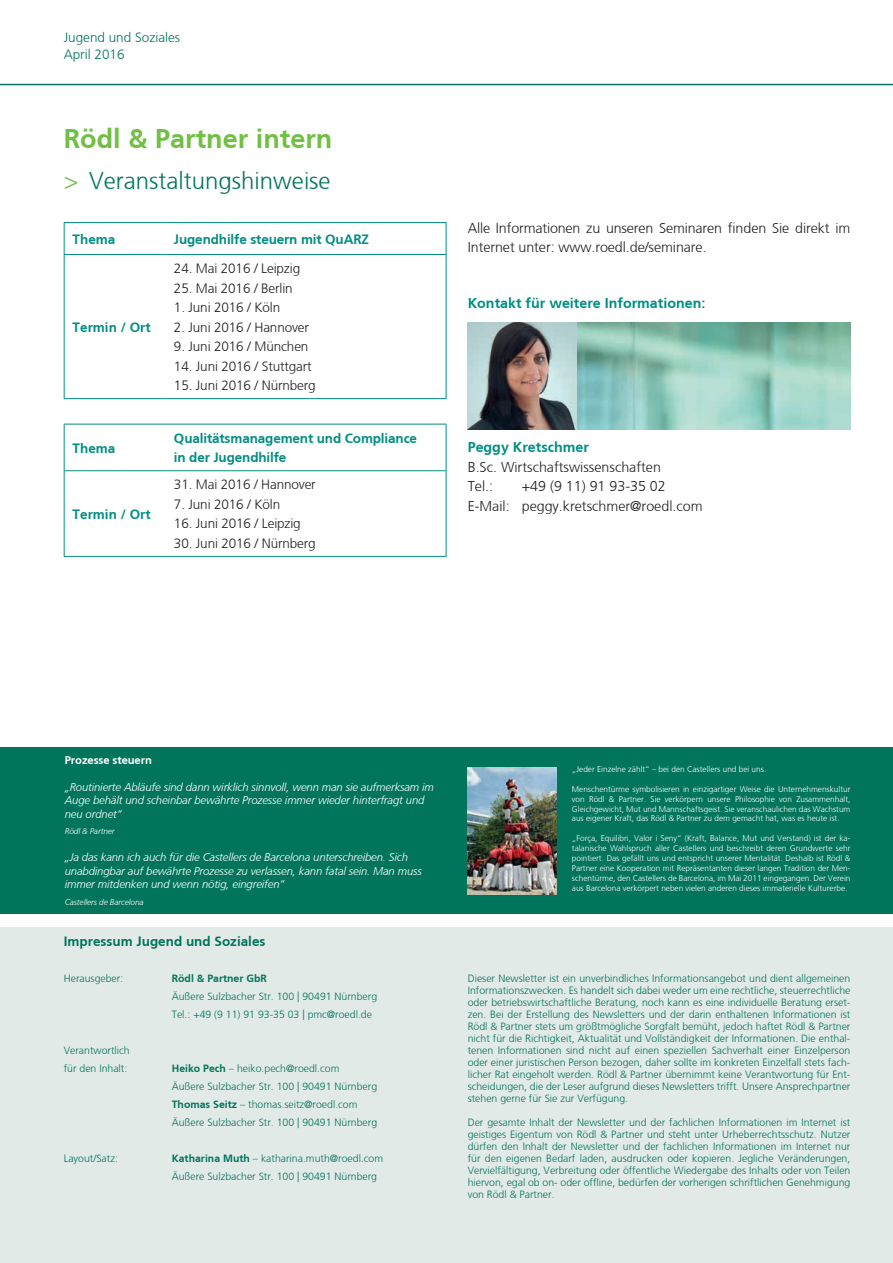
<style>
.page{position:relative;width:893px;height:1263px;background:#fff}
.page>*{position:absolute;margin:0;border:0;box-sizing:border-box;transform-origin:0 0}
.t1{font:700 27px "Frutiger CE";color:#71bf44}
.t2{font:300 24px "Frutiger CE";color:#01745c}
.t3{font:300 14.25px/19.5px "Frutiger CE";letter-spacing:-.005em;color:#231f20}
.t4{font:700 14.25px "Frutiger CE";color:#008e84}
.t5{font:300 13.5px "Frutiger CE";letter-spacing:-.01em;color:#231f20}
.t6{font:700 13.5px/19.5px "Frutiger CE";letter-spacing:-.01em;color:#008e84}
.t7{font:300 13.5px/16.2px "Frutiger CE";color:#01745c}
.t8{font:700 13.5px "Frutiger CE";color:#01745c}
.t9{font:italic 300 11.25px/13.5px "Frutiger CE";letter-spacing:-.01em;color:#fff}
.t10{font:700 11.25px "Frutiger CE";letter-spacing:-.01em;color:#fff}
.t11{font:300 10.5px/12px "Frutiger CE";color:#01745c}
.t12{font:700 10.5px "Frutiger CE";color:#01745c}
.t13{font:300 8.25px/9.9px "Frutiger CE";color:#fff;text-align:justify}
.t14{font:italic 300 8.25px "Frutiger CE";letter-spacing:-.01em;color:#fff}
.s1{color:#71bf44}
.s2{font-weight:700}
</style>
<div class="page">
<hr style="left:0;top:84px;width:893px;height:1px;background:#01745c">
<div style="left:0;top:747px;width:893px;height:166px;background:#01745c"></div>
<img style="left:468px;top:768px;width:89px;height:126px">
<div style="left:0;top:927px;width:893px;height:336px;background:#e2eae7"></div>
<hr style="left:64px;top:222px;width:101px;height:1px;background:#008e84">
<hr style="left:64px;top:223px;width:1px;height:31px;background:#008e84">
<hr style="left:165px;top:222px;width:281px;height:1px;background:#008e84">
<hr style="left:446px;top:223px;width:1px;height:31px;background:#008e84">
<hr style="left:64px;top:254px;width:101px;height:1px;background:#008e84">
<hr style="left:64px;top:255px;width:1px;height:143px;background:#008e84">
<hr style="left:165px;top:254px;width:281px;height:1px;background:#008e84">
<hr style="left:446px;top:255px;width:1px;height:143px;background:#008e84">
<hr style="left:64px;top:398px;width:101px;height:1px;background:#008e84">
<hr style="left:165px;top:398px;width:281px;height:1px;background:#008e84">
<hr style="left:64px;top:424px;width:101px;height:1px;background:#008e84">
<hr style="left:64px;top:424px;width:1px;height:46px;background:#008e84">
<hr style="left:165px;top:424px;width:281px;height:1px;background:#008e84">
<hr style="left:446px;top:424px;width:1px;height:46px;background:#008e84">
<hr style="left:64px;top:470px;width:101px;height:1px;background:#008e84">
<hr style="left:64px;top:471px;width:1px;height:85px;background:#008e84">
<hr style="left:165px;top:470px;width:281px;height:1px;background:#008e84">
<hr style="left:446px;top:471px;width:1px;height:85px;background:#008e84">
<hr style="left:64px;top:556px;width:101px;height:1px;background:#008e84">
<hr style="left:165px;top:556px;width:281px;height:1px;background:#008e84">
<img style="left:576px;top:322px;width:274px;height:108px">
<img style="left:468px;top:322px;width:108px;height:108px">
<p class="t7" style="left:64px;top:29px;width:118px">Jugend und Soziales<br>April 2016</p>
<h1 class="t1" style="left:64px;top:122px;width:270px">Rödl &amp; Partner intern</h1>
<h2 class="t2" style="left:64px;top:167px;width:268px"><span class="s1">&gt;</span> Veranstaltungshinweise</h2>
<p class="t6" style="left:73px;top:229px;width:44px">Thema</p>
<p class="t6" style="left:174px;top:229px;width:197px">Jugendhilfe steuern mit QuARZ</p>
<p class="t6" style="left:73px;top:317px;width:80px">Termin / Ort</p>
<p class="t5" style="left:174px;top:261px;width:128px">24. Mai 2016 / Leipzig</p>
<p class="t5" style="left:174px;top:280px;width:120px">25. Mai 2016 / Berlin</p>
<p class="t5" style="left:174px;top:299px;width:108px">1. Juni 2016 / Köln</p>
<p class="t5" style="left:174px;top:319px;width:137px">2. Juni 2016 / Hannover</p>
<p class="t5" style="left:174px;top:338px;width:136px">9. Juni 2016 / München</p>
<p class="t5" style="left:174px;top:358px;width:139px">14. Juni 2016 / Stuttgart</p>
<p class="t5" style="left:174px;top:377px;width:143px">15. Juni 2016 / Nürnberg</p>
<p class="t6" style="left:73px;top:438px;width:44px">Thema</p>
<p class="t6" style="left:174px;top:428px;width:245px">Qualitätsmanagement und Compliance in der Jugendhilfe</p>
<p class="t6" style="left:73px;top:504px;width:80px">Termin / Ort</p>
<p class="t5" style="left:174px;top:477px;width:143px">31. Mai 2016 / Hannover</p>
<p class="t5" style="left:174px;top:496px;width:108px">7. Juni 2016 / Köln</p>
<p class="t5" style="left:174px;top:516px;width:128px">16. Juni 2016 / Leipzig</p>
<p class="t5" style="left:174px;top:535px;width:143px">30. Juni 2016 / Nürnberg</p>
<h3 class="t3" style="left:468px;top:218px;width:384px">Alle Informationen zu unseren Seminaren finden Sie direkt im<br>Internet unter: www.roedl.de/seminare.</h3>
<h3 class="t4" style="left:468px;top:295px;width:239px">Kontakt für weitere Informationen:</h3>
<h3 class="t4" style="left:468px;top:439px;width:123px">Peggy Kretschmer</h3>
<h3 class="t3" style="left:468px;top:457px;width:195px">B.Sc. Wirtschaftswissenschaften<br>Tel.:</h3>
<h3 class="t3" style="left:468px;top:477px;width:236px;text-indent:54px">+49 (9 11) 91 93-35 02<br>E-Mail: peggy.kretschmer@roedl.com</h3>
<p class="t10" style="left:65px;top:753px;width:89px">Prozesse steuern</p>
<p class="t9" style="left:65px;top:780px;width:371px">„Routinierte Abläufe sind dann wirklich sinnvoll, wenn man sie aufmerksam im<br>Auge behält und scheinbar bewährte Prozesse immer wieder hinterfragt und neu ordnet“</p>
<p class="t14" style="left:65px;top:826px;width:51px">Rödl &amp; Partner</p>
<p class="t9" style="left:65px;top:850px;width:358px">„Ja das kann ich auch für die Castellers de Barcelona unterschreiben. Sich unabdingbar auf bewährte Prozesse zu verlassen, kann fatal sein. Man muss immer mitdenken und wenn nötig, eingreifen“</p>
<p class="t14" style="left:65px;top:897px;width:80px">Castellers de Barcelona</p>
<p class="t8" style="left:64px;top:933px;width:203px">Impressum Jugend und Soziales</p>
<p class="t11" style="left:64px;top:972px;width:61px">Herausgeber:</p>
<p class="t12" style="left:172px;top:972px;width:97px">Rödl &amp; Partner GbR</p>
<p class="t11" style="left:172px;top:987px;width:207px;line-height:18px">Äußere Sulzbacher Str. 100 | 90491 Nürnberg<br>Tel.: +49 (9 11) 91 93-35 03 | pmc@roedl.de</p>
<p class="t11" style="left:64px;top:1041px;width:67px;line-height:18px">Verantwortlich für den Inhalt:</p>
<p class="t11" style="left:172px;top:1059px;width:207px;line-height:18px"><span class="s2">Heiko Pech</span> – heiko.pech@roedl.com<br>Äußere Sulzbacher Str. 100 | 90491 Nürnberg <span class="s2">Thomas Seitz</span> – thomas.seitz@roedl.com Äußere Sulzbacher Str. 100 | 90491 Nürnberg</p>
<p class="t11" style="left:64px;top:1152px;width:56px">Layout/Satz:</p>
<p class="t11" style="left:172px;top:1149px;width:213px;line-height:18px"><span class="s2">Katharina Muth</span> – katharina.muth@roedl.com<br>Äußere Sulzbacher Str. 100 | 90491 Nürnberg</p>
<p class="t13" style="left:572px;top:764px;width:196px">„Jeder Einzelne zählt“ – bei den Castellers und bei uns.</p>
<p class="t13" style="left:572px;top:784px;width:280px">Menschentürme symbolisieren in einzigartiger Weise die Unternehmenskultur von Rödl &amp; Partner. Sie verkörpern unsere Philosophie von Zusammenhalt, Gleichgewicht, Mut und Mannschaftsgeist. Sie veranschaulichen das Wachstum aus eigener Kraft, das Rödl &amp; Partner zu dem gemacht hat, was es heute ist.</p>
<p class="t13" style="left:572px;top:833px;width:280px">„Força, Equilibri, Valor i Seny“ (Kraft, Balance, Mut und Verstand) ist der ka&shy;talanische Wahlspruch aller Castellers und beschreibt deren Grundwerte sehr pointiert. Das gefällt uns und entspricht unserer Mentalität. Deshalb ist Rödl &amp; Partner eine Kooperation mit Repräsentanten dieser langen Tradition der Men&shy;schentürme, den Castellers de Barcelona, im Mai 2011 eingegangen. Der Verein aus Barcelona verkörpert neben vielen anderen dieses immaterielle Kulturerbe.</p>
<p class="t11" style="left:468px;top:972px;width:384px;text-align:justify">Dieser Newsletter ist ein unverbindliches Informationsangebot und dient allgemeinen Informationszwecken. Es handelt sich dabei weder um eine rechtliche, steuerrechtliche oder betriebswirtschaftliche Beratung, noch kann es eine individuelle Beratung erset&shy;zen. Bei der Erstellung des Newsletters und der darin enthaltenen Informationen ist Rödl &amp; Partner stets um größtmögliche Sorgfalt bemüht, jedoch haftet Rödl &amp; Partner nicht für die Richtigkeit, Aktualität und Vollständigkeit der Informationen. Die enthal&shy;tenen Informationen sind nicht auf einen speziellen Sachverhalt einer Einzelperson oder einer juristischen Person bezogen, daher sollte im konkreten Einzelfall stets fach&shy;licher Rat eingeholt werden. Rödl &amp; Partner übernimmt keine Verantwortung für Ent&shy;scheidungen, die der Leser aufgrund dieses Newsletters trifft. Unsere Ansprechpartner stehen gerne für Sie zur Verfügung.</p>
<p class="t11" style="left:468px;top:1116px;width:384px;text-align:justify">Der gesamte Inhalt der Newsletter und der fachlichen Informationen im Internet ist geistiges Eigentum von Rödl &amp; Partner und steht unter Urheberrechtsschutz. Nutzer dürfen den Inhalt der Newsletter und der fachlichen Informationen im Internet nur für den eigenen Bedarf laden, ausdrucken oder kopieren. Jegliche Veränderungen, Vervielfältigung, Verbreitung oder öffentliche Wiedergabe des Inhalts oder von Teilen hiervon, egal ob on- oder offline, bedürfen der vorherigen schriftlichen Genehmigung von Rödl &amp; Partner.</p>
</div>
